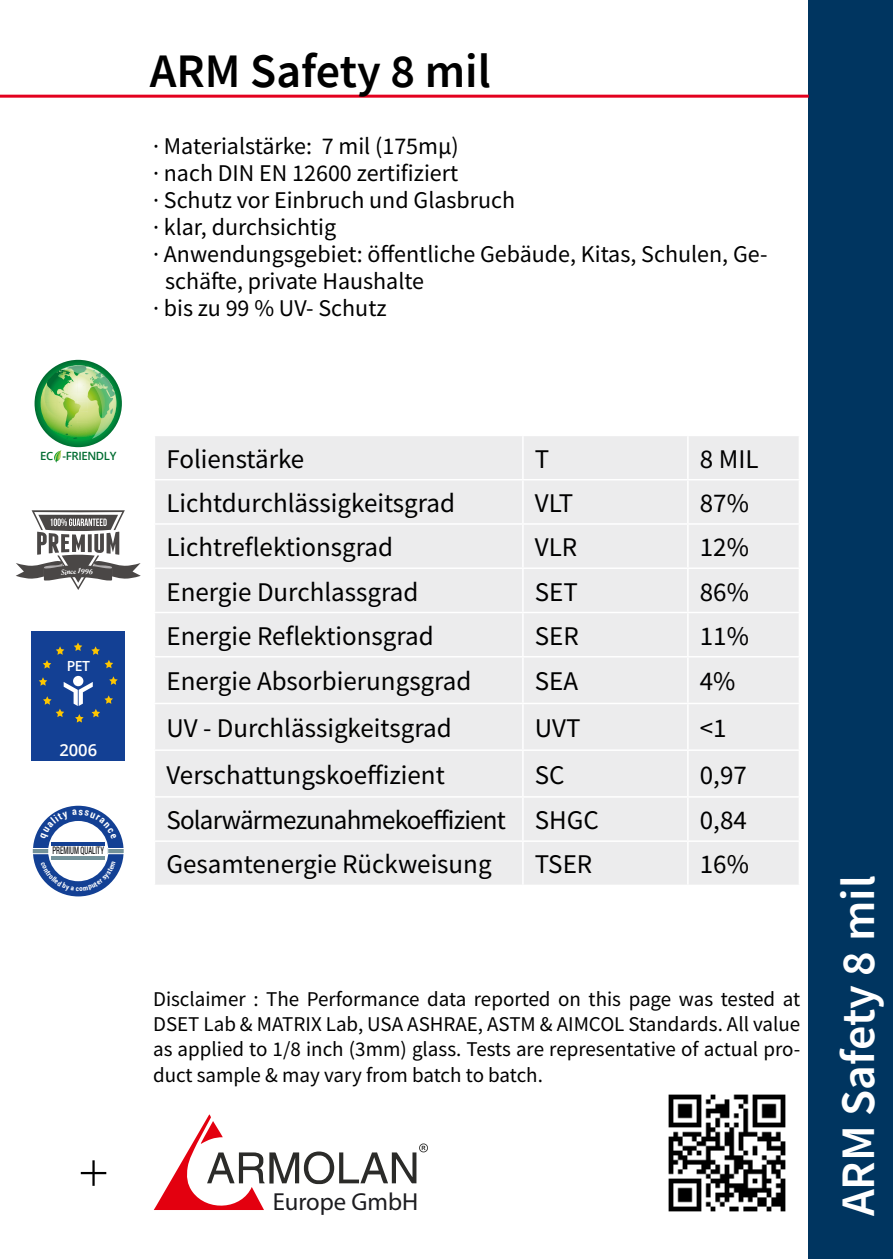
<style>
.page{position:relative;width:893px;height:1259px;background:#fff}
.page>*{position:absolute;margin:0;border:0;box-sizing:border-box;transform-origin:0 0}
.t1{font:600 48px "Source Sans Pro";color:#000}
.t2{font:600 48px "Source Sans Pro";color:#fff}
.t3{font:27px "Source Sans Pro";color:#000}
.t4{font:27px "Source Sans Pro";letter-spacing:-.03em;color:#000}
.t5{font:24.6px "Myriad Pro";color:#1c1c20}
.t6{font:24px "Source Sans Pro";color:#000}
.t7{font:21px/25.2px "Source Sans Pro";color:#000;text-align:justify}
.t8{font:600 16.5px "Open Sans";color:#fff}
.t9{font:600 14.1px "Open Sans";color:#fff}
.t10{font:600 11.4px "Open Sans";letter-spacing:-.035em;color:#006c31}
.t11{font:10.5px "Roboto Condensed";color:#020204;scale:.66 1}
</style>
<div class="page">
<hr style="left:81px;top:1172px;width:25px;height:2px;background:#000">
<hr style="left:92px;top:1160px;width:3px;height:25px;background:#000">
<svg style="left:35px;top:360px;width:87px;height:87px"></svg>
<img style="left:39px;top:365px;width:78px;height:78px">
<svg style="left:54px;top:450px;width:8px;height:12px"></svg>
<div style="left:31px;top:631px;width:94px;height:130px;background:#134094"></div>
<svg style="left:43px;top:646px;width:21px;height:22px"></svg>
<svg style="left:74px;top:642px;width:8px;height:9px"></svg>
<svg style="left:91px;top:646px;width:22px;height:22px"></svg>
<svg style="left:39px;top:676px;width:79px;height:46px"></svg>
<div style="left:32px;top:848px;width:17px;height:6px;border:1px solid #fff"></div>
<div style="left:809px;top:0;width:84px;height:1259px;background:#003560"></div>
<svg style="left:419px;top:1143px;width:9px;height:9px"></svg>
<svg style="left:422px;top:1145px;width:4px;height:5px"></svg>
<svg style="left:154px;top:1114px;width:262px;height:96px"></svg>
<hr style="left:0;top:95px;width:809px;height:3px;background:#e3001e">
<div style="left:155px;top:436px;width:644px;height:448px;background:#ececed"></div>
<hr style="left:522px;top:436px;width:2px;height:43px;background:#fff">
<hr style="left:687px;top:436px;width:2px;height:43px;background:#fff">
<hr style="left:154px;top:479px;width:369px;height:1px;background:#fff">
<hr style="left:523px;top:479px;width:165px;height:1px;background:#fff">
<hr style="left:522px;top:480px;width:2px;height:43px;background:#fff">
<hr style="left:688px;top:479px;width:112px;height:1px;background:#fff">
<hr style="left:687px;top:480px;width:2px;height:43px;background:#fff">
<hr style="left:154px;top:523px;width:369px;height:2px;background:#fff">
<hr style="left:523px;top:523px;width:165px;height:2px;background:#fff">
<hr style="left:522px;top:525px;width:2px;height:42px;background:#fff">
<hr style="left:688px;top:523px;width:112px;height:2px;background:#fff">
<hr style="left:687px;top:525px;width:2px;height:42px;background:#fff">
<hr style="left:154px;top:567px;width:369px;height:2px;background:#fff">
<hr style="left:523px;top:567px;width:165px;height:2px;background:#fff">
<hr style="left:522px;top:569px;width:2px;height:43px;background:#fff">
<hr style="left:688px;top:567px;width:112px;height:2px;background:#fff">
<hr style="left:687px;top:569px;width:2px;height:43px;background:#fff">
<hr style="left:154px;top:612px;width:369px;height:1px;background:#fff">
<hr style="left:523px;top:612px;width:165px;height:1px;background:#fff">
<hr style="left:522px;top:613px;width:2px;height:43px;background:#fff">
<hr style="left:688px;top:612px;width:112px;height:1px;background:#fff">
<hr style="left:687px;top:613px;width:2px;height:43px;background:#fff">
<hr style="left:154px;top:656px;width:369px;height:1px;background:#fff">
<hr style="left:523px;top:656px;width:165px;height:1px;background:#fff">
<hr style="left:522px;top:657px;width:2px;height:45px;background:#fff">
<hr style="left:688px;top:656px;width:112px;height:1px;background:#fff">
<hr style="left:687px;top:657px;width:2px;height:45px;background:#fff">
<hr style="left:154px;top:702px;width:369px;height:2px;background:#fff">
<hr style="left:523px;top:702px;width:165px;height:2px;background:#fff">
<hr style="left:522px;top:704px;width:2px;height:45px;background:#fff">
<hr style="left:688px;top:702px;width:112px;height:2px;background:#fff">
<hr style="left:687px;top:704px;width:2px;height:45px;background:#fff">
<hr style="left:154px;top:749px;width:369px;height:2px;background:#fff">
<hr style="left:523px;top:749px;width:165px;height:2px;background:#fff">
<hr style="left:522px;top:751px;width:2px;height:45px;background:#fff">
<hr style="left:688px;top:749px;width:112px;height:2px;background:#fff">
<hr style="left:687px;top:751px;width:2px;height:45px;background:#fff">
<hr style="left:154px;top:796px;width:369px;height:1px;background:#fff">
<hr style="left:523px;top:796px;width:165px;height:1px;background:#fff">
<hr style="left:522px;top:797px;width:2px;height:43px;background:#fff">
<hr style="left:688px;top:796px;width:112px;height:1px;background:#fff">
<hr style="left:687px;top:797px;width:2px;height:43px;background:#fff">
<hr style="left:154px;top:840px;width:369px;height:2px;background:#fff">
<hr style="left:523px;top:840px;width:165px;height:2px;background:#fff">
<hr style="left:522px;top:842px;width:2px;height:42px;background:#fff">
<hr style="left:688px;top:840px;width:112px;height:2px;background:#fff">
<hr style="left:687px;top:842px;width:2px;height:42px;background:#fff">
<img style="left:668px;top:1094px;width:118px;height:118px">
<svg style="left:16px;top:510px;width:125px;height:80px"></svg>
<svg style="left:33px;top:805px;width:91px;height:91px"></svg>
<h1 class="t1" style="left:150px;top:40px;width:343px">ARM Safety 8 mil</h1>
<p class="t6" style="left:153px;top:131px;width:307px">· Materialstärke: 7 mil (175mµ)</p>
<p class="t6" style="left:153px;top:158px;width:307px">· nach DIN EN 12600 zertifiziert</p>
<p class="t6" style="left:153px;top:185px;width:364px">· Schutz vor Einbruch und Glasbruch</p>
<p class="t6" style="left:153px;top:212px;width:185px">· klar, durchsichtig</p>
<p class="t6" style="left:153px;top:239px;width:616px">· Anwendungsgebiet: öffentliche Gebäude, Kitas, Schulen, Ge-</p>
<p class="t6" style="left:165px;top:266px;width:261px">schäfte, private Haushalte</p>
<p class="t6" style="left:153px;top:293px;width:235px">· bis zu 99 % UV- Schutz</p>
<p class="t10" style="left:40px;top:448px;width:78px">EC -FRIENDLY</p>
<p class="t9" style="left:67px;top:656px;width:25px">PET</p>
<p class="t8" style="left:59px;top:738px;width:39px">2006</p>
<p class="t11" style="left:52px;top:843px;width:80px">PREMIUM QUALITY</p>
<p class="t3" style="left:166px;top:441px;width:139px">Folienstärke</p>
<p class="t3" style="left:535px;top:441px;width:16px">T</p>
<p class="t3" style="left:700px;top:441px;width:60px">8 MIL</p>
<p class="t3" style="left:166px;top:486px;width:290px">Lichtdurchlässigkeitsgrad</p>
<p class="t3" style="left:535px;top:486px;width:40px">VLT</p>
<p class="t3" style="left:700px;top:486px;width:51px">87%</p>
<p class="t3" style="left:166px;top:530px;width:228px">Lichtreflektionsgrad</p>
<p class="t3" style="left:535px;top:530px;width:44px">VLR</p>
<p class="t3" style="left:700px;top:530px;width:51px">12%</p>
<p class="t3" style="left:166px;top:574px;width:253px">Energie Durchlassgrad</p>
<p class="t3" style="left:535px;top:574px;width:45px">SET</p>
<p class="t3" style="left:700px;top:574px;width:51px">86%</p>
<p class="t3" style="left:166px;top:618px;width:269px">Energie Reflektionsgrad</p>
<p class="t3" style="left:535px;top:618px;width:46px">SER</p>
<p class="t3" style="left:700px;top:618px;width:51px">11%</p>
<p class="t3" style="left:166px;top:664px;width:307px">Energie Absorbierungsgrad</p>
<p class="t3" style="left:535px;top:664px;width:45px">SEA</p>
<p class="t3" style="left:700px;top:664px;width:37px">4%</p>
<p class="t3" style="left:166px;top:711px;width:287px">UV - Durchlässigkeitsgrad</p>
<p class="t3" style="left:535px;top:711px;width:47px">UVT</p>
<p class="t3" style="left:700px;top:711px;width:28px">&lt;1</p>
<p class="t3" style="left:166px;top:757px;width:280px">Verschattungskoeffizient</p>
<p class="t3" style="left:535px;top:757px;width:31px">SC</p>
<p class="t3" style="left:700px;top:757px;width:48px">0,97</p>
<p class="t4" style="left:166px;top:803px;width:434px">Solarwärmezunahmekoeffizient SHGC</p>
<p class="t3" style="left:700px;top:803px;width:48px">0,84</p>
<p class="t3" style="left:166px;top:847px;width:327px">Gesamtenergie Rückweisung</p>
<p class="t3" style="left:535px;top:847px;width:59px">TSER</p>
<p class="t3" style="left:700px;top:847px;width:51px">16%</p>
<p class="t7" style="left:153px;top:986px;width:649px">Disclaimer : The Performance data reported on this page was tested at DSET Lab &amp; MATRIX Lab, USA ASHRAE, ASTM &amp; AIMCOL Standards. All value as applied to 1/8 inch (3mm) glass. Tests are representative of actual pro&shy;duct sample &amp; may vary from batch to batch.</p>
<p class="t5" style="left:273px;top:1186px;width:147px">Europe GmbH</p>
<h1 class="t2" style="left:827px;top:1216px;width:343px;rotate:-90deg">ARM Safety 8 mil</h1>
</div>
